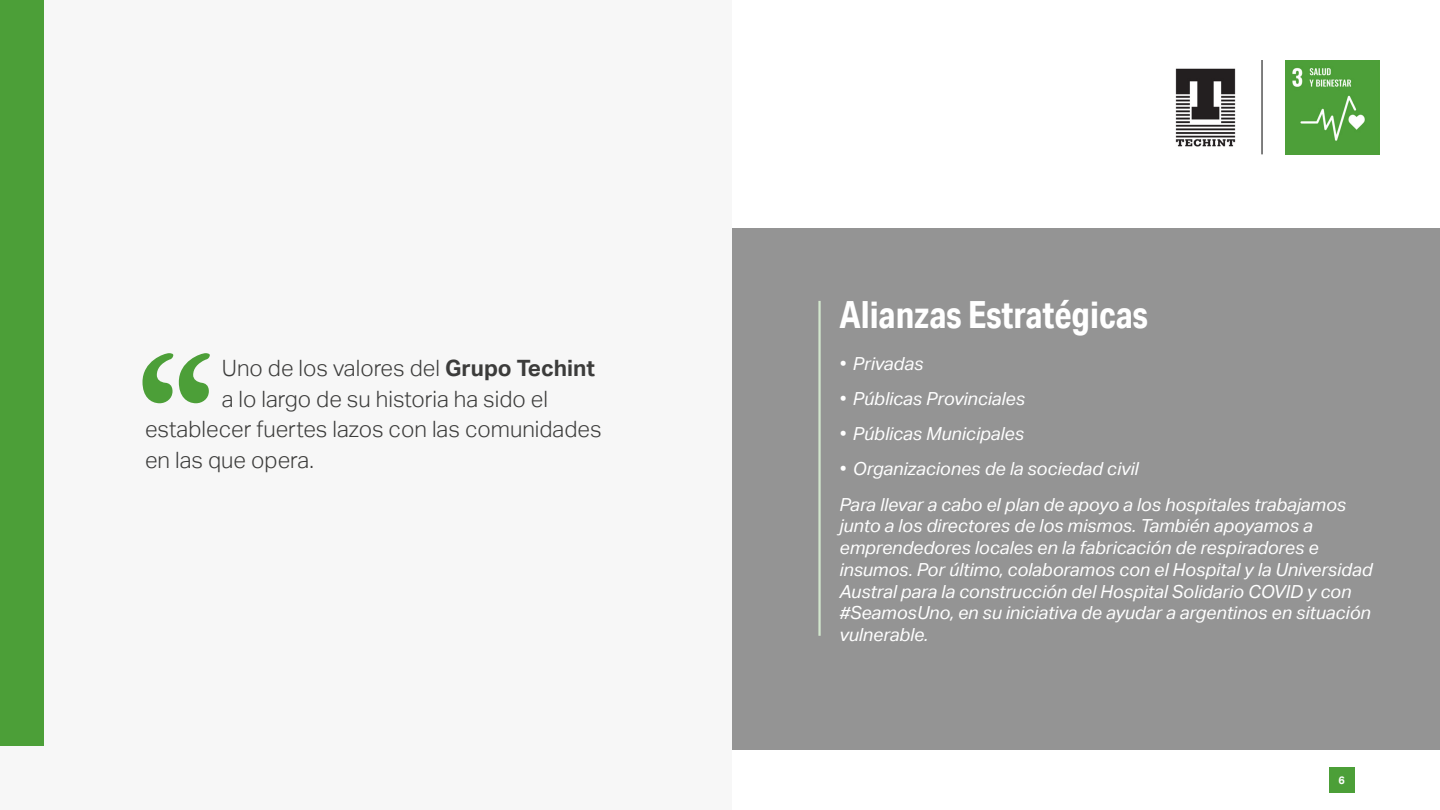
<style>
.page{position:relative;width:1440px;height:810px;background:#fff}
.page>*{position:absolute;margin:0;border:0;box-sizing:border-box;transform-origin:0 0}
.t1{font:700 37.5px "Aktiv Grotesk Cd";color:#fff}
.t2{font:300 22.5px "Aktiv Grotesk";color:#3c3c3b}
.t3{font:italic 18px/21.8px "Aktiv Grotesk";color:#fff}
.t4{font:700 10.88px "Aktiv Grotesk";color:#fff}
.s1{font-weight:700}
</style>
<div class="page">
<div style="left:1329px;top:767px;width:25px;height:26px;background:#4c9f38"></div>
<img style="left:1285px;top:60px;width:95px;height:95px">
<hr style="left:1262px;top:60px;width:1px;height:94px;background:#000">
<img style="left:1175px;top:68px;width:61px;height:79px">
<div style="left:0;top:0;width:732px;height:810px;background:#f7f7f7"></div>
<div style="left:0;top:0;width:44px;height:746px;background:#4c9f38"></div>
<div style="left:732px;top:228px;width:708px;height:522px;background:#949494"></div>
<hr style="left:818px;top:301px;width:3px;height:335px;background:#d2e7cd">
<svg style="left:143px;top:353px;width:67px;height:50px"></svg>
<p class="t2" style="left:222px;top:355px;width:375px">Uno de los valores del <span class="s1">Grupo Techint</span></p>
<p class="t2" style="left:222px;top:386px;width:328px">a lo largo de su historia ha sido el</p>
<p class="t2" style="left:145px;top:416px;width:458px">establecer fuertes lazos con las comunidades</p>
<p class="t2" style="left:145px;top:447px;width:170px">en las que opera.</p>
<p class="t1" style="left:839px;top:291px;width:310px">Alianzas Estratégicas</p>
<p class="t3" style="left:839px;top:353px;width:86px">• Privadas</p>
<p class="t3" style="left:839px;top:388px;width:187px">• Públicas Provinciales</p>
<p class="t3" style="left:839px;top:423px;width:186px">• Públicas Municipales</p>
<p class="t3" style="left:839px;top:458px;width:301px">• Organizaciones de la sociedad civil</p>
<p class="t3" style="left:839px;top:494px;width:535px">Para llevar a cabo el plan de apoyo a los hospitales trabajamos junto a los directores de los mismos. También apoyamos a emprendedores locales en la fabricación de respiradores e insumos. Por último, colaboramos con el Hospital y la Universidad Austral para la construcción del Hospital Solidario COVID y con #SeamosUno, en su iniciativa de ayudar a argentinos en situación vulnerable.</p>
<p class="t4" style="left:1338px;top:774px;width:8px">6</p>
</div>
